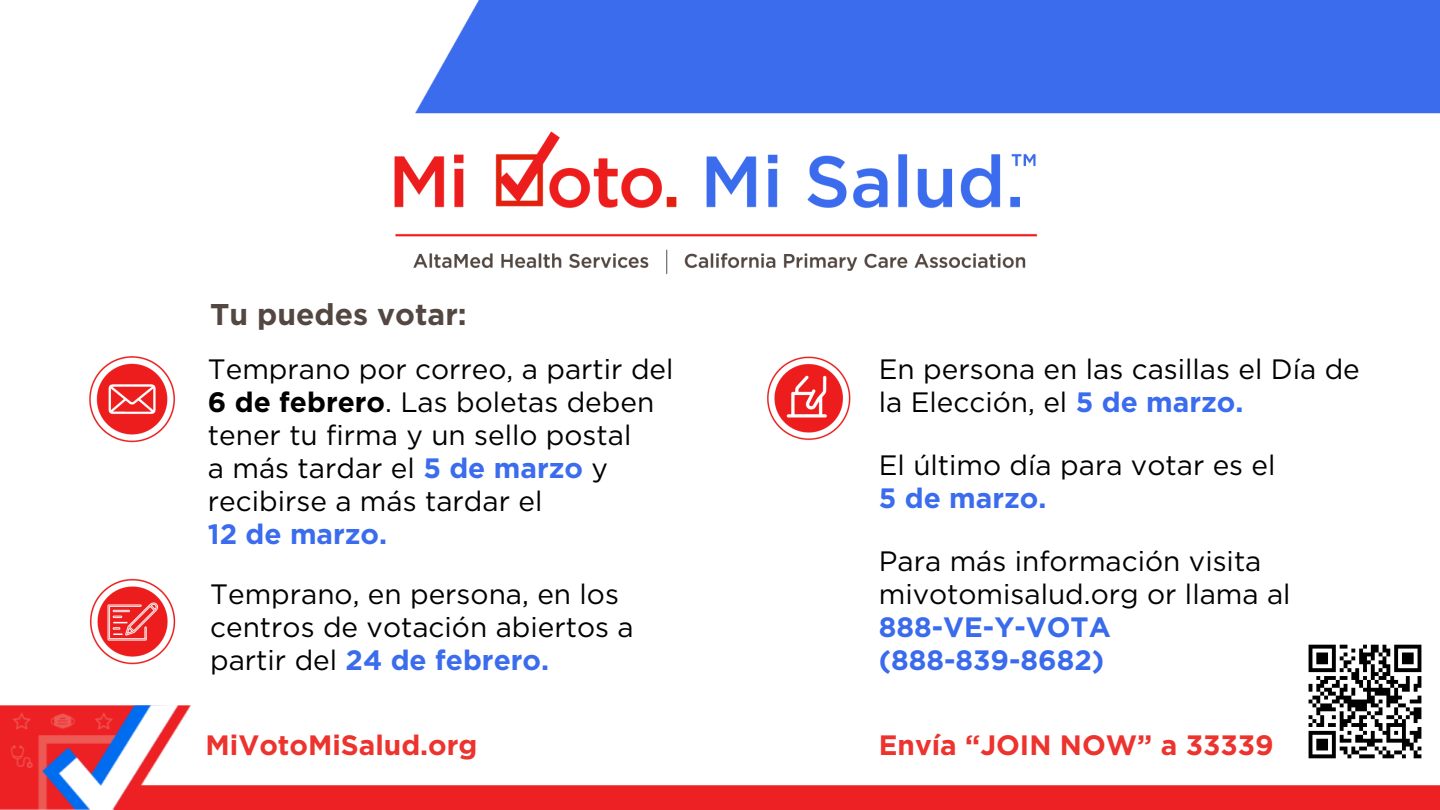
<style>
.page{position:relative;width:1440px;height:810px;background:#fff}
.page>*{position:absolute;margin:0;border:0;box-sizing:border-box;transform-origin:0 0}
.t1{font:700 30px "Gotham";color:#534741}
.t2{font:28px/33px "Gotham";color:#000}
.t3{font:700 28px "Gotham";color:#ed332e}
.t4{font:700 28px "Gotham";color:#3a6bec}
.t5{font:700 28px "Gotham";color:#3b6ced}
.s1{font-weight:700}
.s2{font-weight:700;color:#3b6ced}
</style>
<div class="page">
<img style="left:1px;top:0;width:1439px;height:810px">
<img style="left:1293px;top:630px;width:144px;height:143px">
<img style="left:86px;top:353px;width:93px;height:93px">
<img style="left:762px;top:352px;width:88px;height:90px">
<img style="left:88px;top:578px;width:89px;height:89px">
<img style="left:387px;top:124px;width:659px;height:158px">
<p class="t1" style="left:210px;top:296px;width:258px">Tu puedes votar:</p>
<p class="t2" style="left:208px;top:352px;width:467px">Temprano por correo, a partir del<br><span class="s1">6 de febrero</span>. Las boletas deben tener tu firma y un sello postal</p>
<h1 class="t2" style="left:208px;top:451px;width:402px">a más tardar el <span class="s2">5 de marzo</span> y</h1>
<p class="t2" style="left:208px;top:484px;width:336px">recibirse a más tardar el</p>
<p class="t5" style="left:208px;top:517px;width:181px">12 de marzo.</p>
<p class="t2" style="left:210px;top:578px;width:410px">Temprano, en persona, en los</p>
<p class="t2" style="left:210px;top:611px;width:425px">centros de votación abiertos a partir del <span class="s2">24 de febrero.</span></p>
<p class="t2" style="left:879px;top:352px;width:483px">En persona en las casillas el Día de la Elección, el <span class="s2">5 de marzo.</span></p>
<p class="t2" style="left:879px;top:448px;width:398px">El último día para votar es el</p>
<p class="t5" style="left:879px;top:481px;width:169px">5 de marzo.</p>
<h1 class="t2" style="left:879px;top:544px;width:384px">Para más información visita</h1>
<p class="t2" style="left:879px;top:577px;width:413px">mivotomisalud.org or llama al</p>
<p class="t4" style="left:879px;top:610px;width:234px">888-VE-Y-VOTA</p>
<p class="t4" style="left:879px;top:643px;width:227px">(888-839-8682)</p>
<p class="t3" style="left:206px;top:729px;width:273px">MiVotoMiSalud.org</p>
<p class="t3" style="left:879px;top:728px;width:396px">Envía “JOIN NOW” a 33339</p>
</div>
